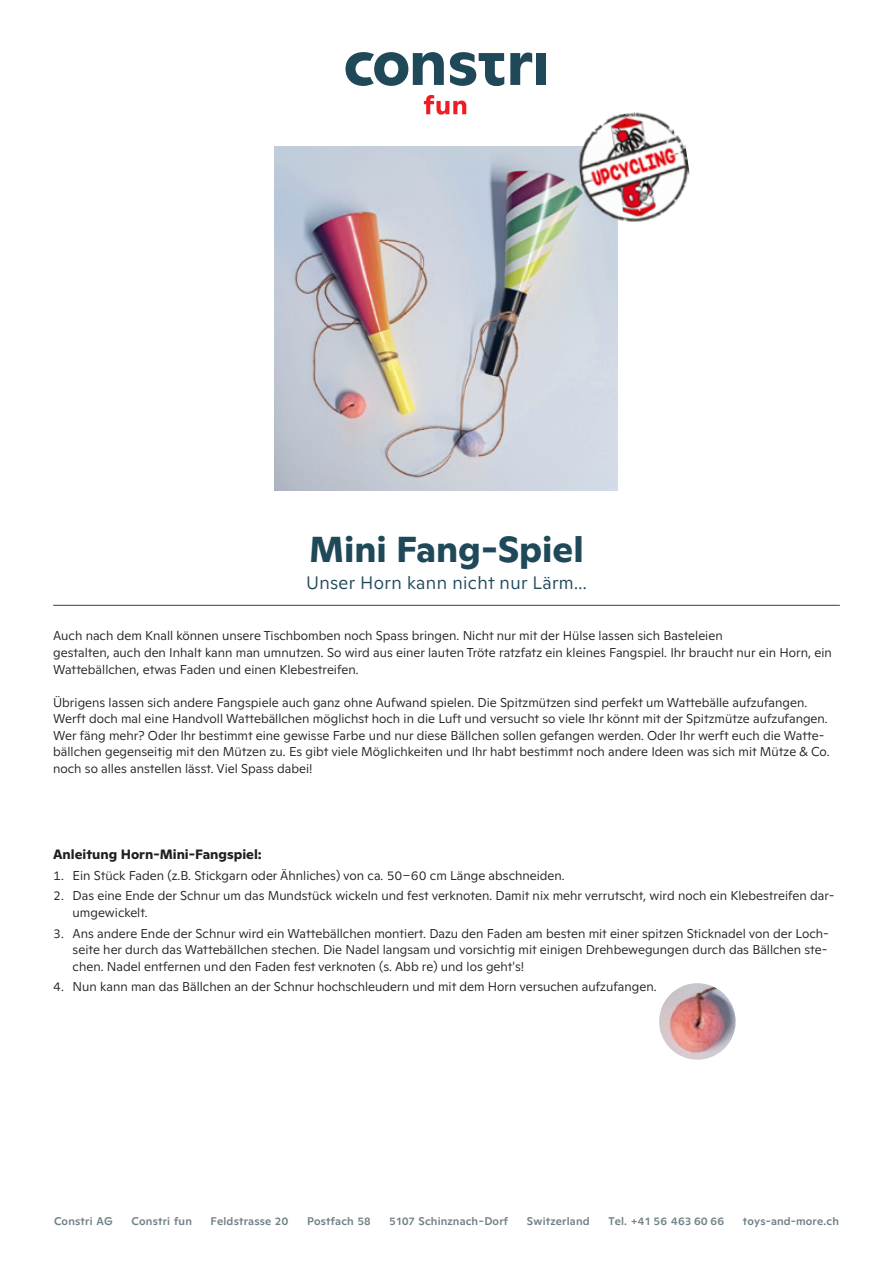
<style>
.page{position:relative;width:893px;height:1263px;background:#fff}
.page>*{position:absolute;margin:0;border:0;box-sizing:border-box;transform-origin:0 0}
.HT_rot_25_25{font:700 36px "Ginto Normal";color:#1f4959}
.Text_u_Titel_11_5{font:300 18px "Ginto Normal";letter-spacing:.02em;color:#1f4959}
.UT_9{font:700 13.5px "Ginto Normal";color:#231f20}
.UT_9-2{font:300 12.75px/16.5px "Ginto Normal";color:#231f20}
.GT_8_5_12{font:300 12.75px/16.5px "Ginto Normal";color:#231f20}
.t1{font:500 11.1px "Ginto Normal";letter-spacing:.015em;color:#2f4953}
</style>
<div class="page">
<svg style="left:424px;top:95px;width:42px;height:20px"></svg>
<svg style="left:450px;top:52px;width:54px;height:34px"></svg>
<svg style="left:510px;top:52px;width:22px;height:33px"></svg>
<div style="left:536px;top:53px;width:10px;height:32px;background:#1f4959"></div>
<svg style="left:345px;top:52px;width:99px;height:34px"></svg>
<img style="left:274px;top:146px;width:343px;height:344px">
<hr style="left:53px;top:605px;width:787px;height:1px;background:#1f4959">
<img style="left:659px;top:983px;width:77px;height:77px">
<img style="left:572px;top:112px;width:118px;height:119px">
<p class="HT_rot_25_25" style="left:309px;top:522px;width:276px">Mini Fang-Spiel</p>
<p class="Text_u_Titel_11_5" style="left:306px;top:570px;width:282px">Unser Horn kann nicht nur Lärm...</p>
<p class="UT_9-2" style="left:53px;top:627px;width:780px">Auch nach dem Knall können unsere Tischbomben noch Spass bringen. Nicht nur mit der Hülse lassen sich Basteleien<br>gestalten, auch den Inhalt kann man umnutzen. So wird aus einer lauten Tröte ratzfatz ein kleines Fangspiel. Ihr braucht nur ein Horn, ein<br>Wattebällchen, etwas Faden und einen Klebestreifen.</p>
<p class="UT_9-2" style="left:53px;top:693px;width:778px">Übrigens lassen sich andere Fangspiele auch ganz ohne Aufwand spielen. Die Spitzmützen sind perfekt um Wattebälle aufzufangen.<br>Werft doch mal eine Handvoll Wattebällchen möglichst hoch in die Luft und versucht so viele Ihr könnt mit der Spitzmütze aufzufangen.<br>Wer fäng mehr? Oder Ihr bestimmt eine gewisse Farbe und nur diese Bällchen sollen gefangen werden. Oder Ihr werft euch die Watte&shy;bällchen gegenseitig mit den Mützen zu. Es gibt viele Möglichkeiten und Ihr habt bestimmt noch andere Ideen was sich mit Mütze &amp; Co. noch so alles anstellen lässt. Viel Spass dabei!</p>
<p class="UT_9" style="left:53px;top:844px;width:210px">Anleitung Horn-Mini-Fangspiel:</p>
<p class="GT_8_5_12" style="left:53px;top:866px;width:513px">1. Ein Stück Faden (z.B. Stickgarn oder Ähnliches) von ca. 50–60 cm Länge abschneiden.</p>
<p class="GT_8_5_12" style="left:73px;top:887px;width:763px;text-indent:-20px">2. Das eine Ende der Schnur um das Mundstück wickeln und fest verknoten. Damit nix mehr verrutscht, wird noch ein Klebestreifen dar&shy;umgewickelt.</p>
<p class="GT_8_5_12" style="left:73px;top:924px;width:758px;text-align:justify;text-indent:-20px">3. Ans andere Ende der Schnur wird ein Wattebällchen montiert. Dazu den Faden am besten mit einer spitzen Sticknadel von der Loch&shy;seite her durch das Wattebällchen stechen. Die Nadel langsam und vorsichtig mit einigen Drehbewegungen durch das Bällchen ste&shy;chen. Nadel entfernen und den Faden fest verknoten (s. Abb re) und los geht's!</p>
<p class="GT_8_5_12" style="left:53px;top:978px;width:605px">4. Nun kann man das Bällchen an der Schnur hochschleudern und mit dem Horn versuchen aufzufangen.</p>
<p class="t1" style="left:54px;top:1213px;width:60px">Constri AG</p>
<p class="t1" style="left:132px;top:1213px;width:62px">Constri fun</p>
<p class="t1" style="left:211px;top:1213px;width:79px">Feldstrasse 20</p>
<p class="t1" style="left:307px;top:1213px;width:65px">Postfach 58</p>
<p class="t1" style="left:390px;top:1213px;width:120px">5107 Schinznach-Dorf</p>
<p class="t1" style="left:527px;top:1213px;width:64px">Switzerland</p>
<p class="t1" style="left:608px;top:1213px;width:117px">Tel. +41 56 463 60 66</p>
<p class="t1" style="left:743px;top:1213px;width:98px">toys-and-more.ch</p>
</div>
